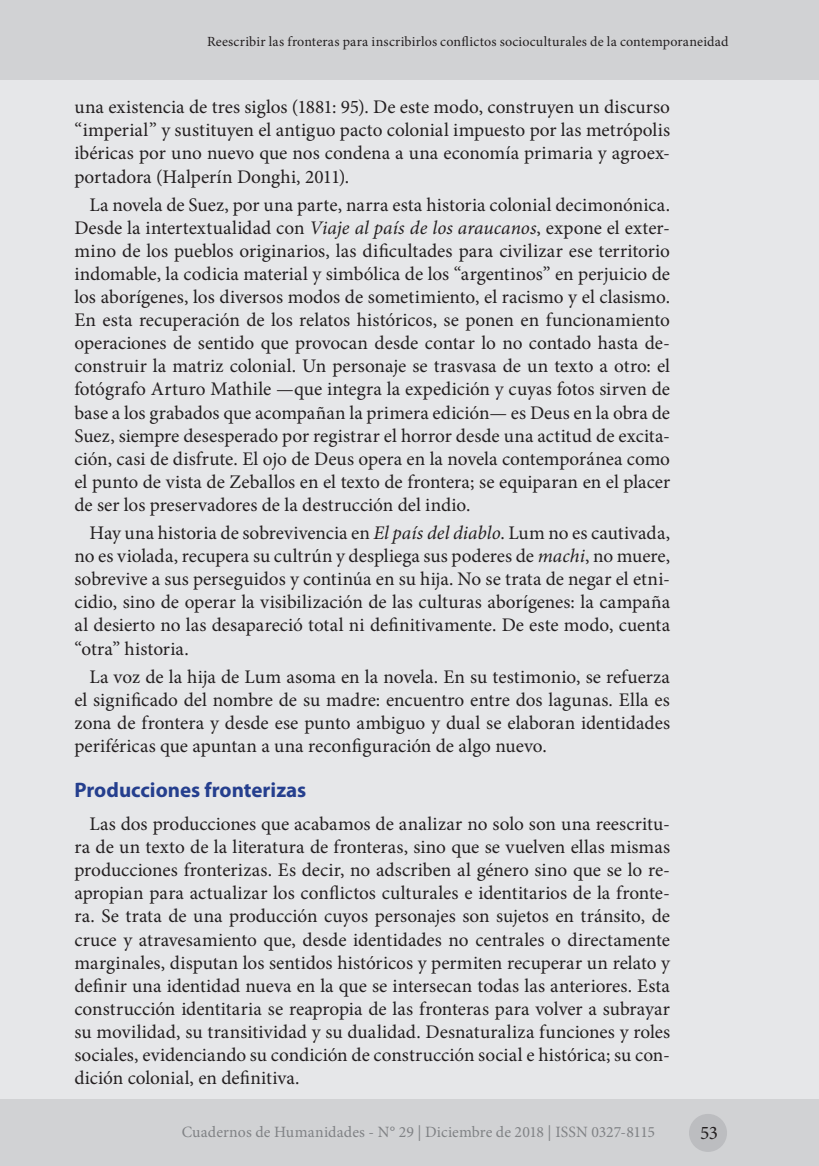
<style>
.page{position:relative;width:819px;height:1166px;background:#fff}
.page>*{position:absolute;margin:0;border:0;box-sizing:border-box;transform-origin:0 0}
.t1{font:700 21px "Myriad Pro";color:#253f8e}
.t2{font:19.25px/23.1px "Minion Pro";color:#231f20;text-align:justify}
.t3{font:15.75px "Minion Pro";letter-spacing:.005em;color:#808285}
.t4{font:14px "Minion Pro";letter-spacing:.015em;color:#231f20}
.s1{font-style:italic}
</style>
<div class="page">
<div style="left:0;top:79px;width:819px;height:1027px;background:#e6e7e9"></div>
<div style="left:0;top:1099px;width:819px;height:67px;background:#d1d2d4"></div>
<div style="left:689px;top:1114px;width:38px;height:38px;background:#bcbdc0;border-radius:50%"></div>
<div style="left:0;top:0;width:819px;height:79px;background:#d1d2d4"></div>
<p class="t4" style="left:207px;top:33px;width:523px">Reescribir las fronteras para inscribirlos conflictos socioculturales de la contemporaneidad</p>
<p class="t2" style="left:74px;top:96px;width:597px">una existencia de tres siglos (1881: 95). De este modo, construyen un discurso “imperial” y sustituyen el antiguo pacto colonial impuesto por las metrópolis ibéricas por uno nuevo que nos condena a una economía primaria y agroex&shy;portadora (Halperín Donghi, 2011).</p>
<p class="t2" style="left:74px;top:193px;width:597px;text-indent:15px">La novela de Suez, por una parte, narra esta historia colonial decimonónica.<br>Desde la intertextualidad con <span class="s1">Viaje al país de los araucanos</span>, expone el exter&shy;mino de los pueblos originarios, las dificultades para civilizar ese territorio indomable, la codicia material y simbólica de los “argentinos” en perjuicio de los aborígenes, los diversos modos de sometimiento, el racismo y el clasismo.<br>En esta recuperación de los relatos históricos, se ponen en funcionamiento operaciones de sentido que provocan desde contar lo no contado hasta de&shy;construir la matriz colonial. Un personaje se trasvasa de un texto a otro: el fotógrafo Arturo Mathile —que integra la expedición y cuyas fotos sirven de base a los grabados que acompañan la primera edición— es Deus en la obra de Suez, siempre desesperado por registrar el horror desde una actitud de excita&shy;ción, casi de disfrute. El ojo de Deus opera en la novela contemporánea como el punto de vista de Zeballos en el texto de frontera; se equiparan en el placer de ser los preservadores de la destrucción del indio.</p>
<p class="t2" style="left:74px;top:521px;width:597px;text-indent:15px">Hay una historia de sobrevivencia en <span class="s1">El país del diablo</span>. Lum no es cautivada, no es violada, recupera su cultrún y despliega sus poderes de <span class="s1">machi</span>, no muere, sobrevive a sus perseguidos y continúa en su hija. No se trata de negar el etni&shy;cidio, sino de operar la visibilización de las culturas aborígenes: la campaña al desierto no las desapareció total ni definitivamente. De este modo, cuenta “otra” historia.</p>
<p class="t2" style="left:74px;top:665px;width:597px;text-indent:15px">La voz de la hija de Lum asoma en la novela. En su testimonio, se refuerza el significado del nombre de su madre: encuentro entre dos lagunas. Ella es zona de frontera y desde ese punto ambiguo y dual se elaboran identidades periféricas que apuntan a una reconfiguración de algo nuevo.</p>
<p class="t1" style="left:74px;top:776px;width:233px">Producciones fronterizas</p>
<p class="t2" style="left:74px;top:812px;width:597px;text-indent:15px">Las dos producciones que acabamos de analizar no solo son una reescritu&shy;ra de un texto de la literatura de fronteras, sino que se vuelven ellas mismas producciones fronterizas. Es decir, no adscriben al género sino que se lo re&shy;apropian para actualizar los conflictos culturales e identitarios de la fronte&shy;ra. Se trata de una producción cuyos personajes son sujetos en tránsito, de cruce y atravesamiento que, desde identidades no centrales o directamente marginales, disputan los sentidos históricos y permiten recuperar un relato y definir una identidad nueva en la que se intersecan todas las anteriores. Esta construcción identitaria se reapropia de las fronteras para volver a subrayar su movilidad, su transitividad y su dualidad. Desnaturaliza funciones y roles sociales, evidenciando su condición de construcción social e histórica; su con&shy;dición colonial, en definitiva.</p>
<p class="t3" style="left:182px;top:1122px;width:475px">Cuadernos de Humanidades - N° 29 | Diciembre de 2018 | ISSN 0327-8115</p>
<p class="t2" style="left:700px;top:1121px;width:19px">53</p>
</div>
